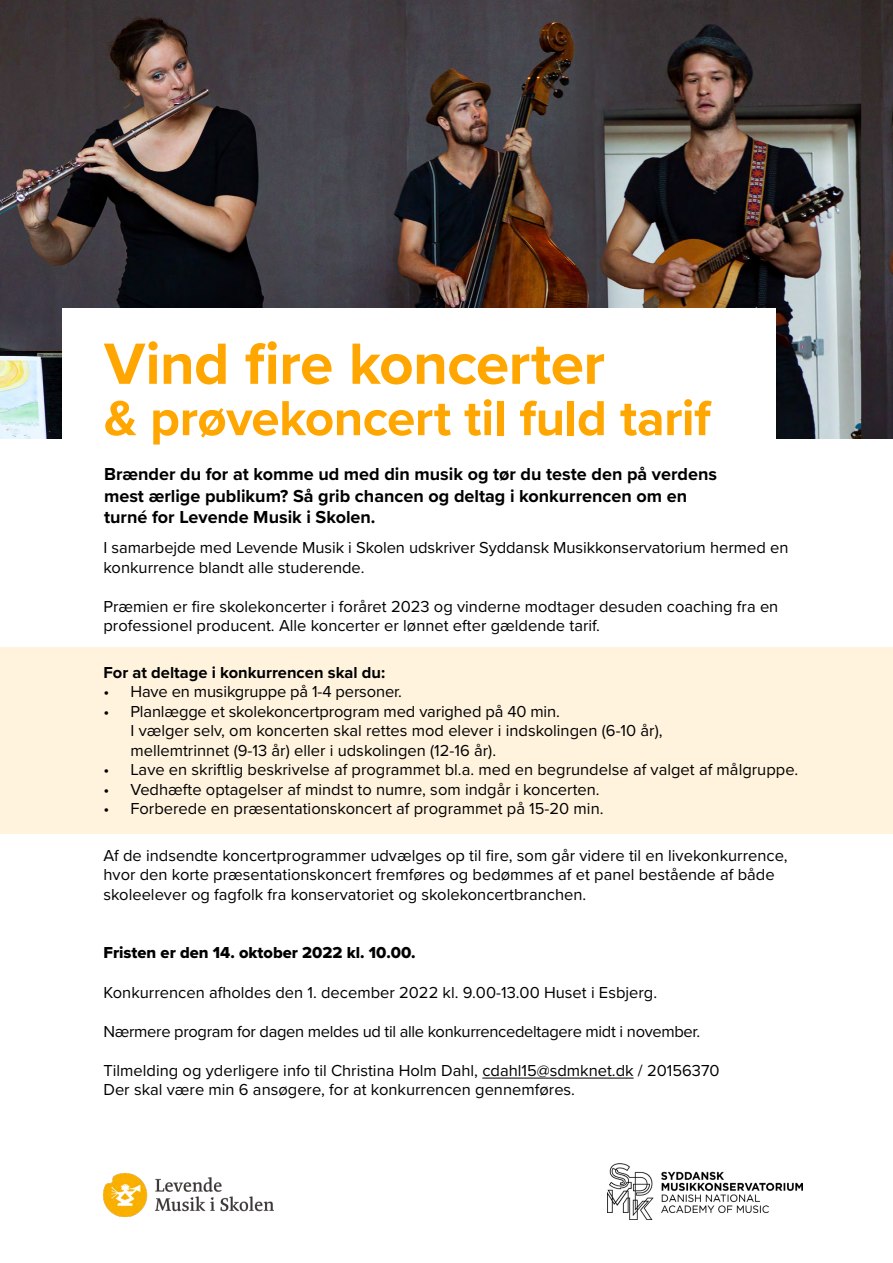
<style>
.page{position:relative;width:893px;height:1263px;background:#fff}
.page>*{position:absolute;margin:0;border:0;box-sizing:border-box;transform-origin:0 0}
.t1{font:700 60.3px "Proxima Nova";letter-spacing:-.01em;color:#ffa600}
.t2{font:700 51px "Proxima Nova";letter-spacing:-.01em;color:#ffa600}
.t3{font:700 18px/21.6px "Proxima Nova";color:#000}
.t4{font:16.5px/19.5px "Proxima Nova";color:#000}
.t5{font:16.5px "Proxima Nova";letter-spacing:-.02em;color:#000}
.t6{font:16.5px "Proxima Nova Extrabld";color:#000}
.t7{font:700 16.5px "Proxima Nova";color:#000}
</style>
<div class="page">
<img style="left:103px;top:1173px;width:171px;height:44px">
<div style="left:0;top:647px;width:893px;height:187px;background:#fff3de"></div>
<hr style="left:482px;top:1077px;width:152px;height:1px;background:#000">
<img style="left:0;top:0;width:893px;height:438px">
<div style="left:62px;top:308px;width:714px;height:158px;background:#fff"></div>
<img style="left:607px;top:1163px;width:195px;height:56px">
<h1 class="t1" style="left:104px;top:319px;width:502px">Vind fire koncerter</h1>
<h2 class="t2" style="left:104px;top:380px;width:608px">&amp; prøvekoncert til fuld tarif</h2>
<p class="t3" style="left:104px;top:463px;width:614px">Brænder du for at komme ud med din musik og tør du teste den på verdens mest ærlige publikum? Så grib chancen og deltag i konkurrencen om en turné for Levende Musik i Skolen.</p>
<p class="t4" style="left:103px;top:537px;width:687px">I samarbejde med Levende Musik i Skolen udskriver Syddansk Musikkonservatorium hermed en konkurrence blandt alle studerende.</p>
<p class="t4" style="left:103px;top:596px;width:676px">Præmien er fire skolekoncerter i foråret 2023 og vinderne modtager desuden coaching fra en professionel producent. Alle koncerter er lønnet efter gældende tarif.</p>
<p class="t7" style="left:103px;top:660px;width:283px">For at deltage i konkurrencen skal du:</p>
<p class="t4" style="left:103px;top:681px;width:300px">• Have en musikgruppe på 1-4 personer.</p>
<p class="t4" style="left:130px;top:701px;width:534px;text-indent:-27px">• Planlægge et skolekoncertprogram med varighed på 40 min.<br>I vælger selv, om koncerten skal rettes mod elever i indskolingen (6-10 år), mellemtrinnet (9-13 år) eller i udskolingen (12-16 år).</p>
<p class="t4" style="left:103px;top:759px;width:696px">• Lave en skriftlig beskrivelse af programmet bl.a. med en begrundelse af valget af målgruppe.</p>
<p class="t4" style="left:103px;top:779px;width:498px">• Vedhæfte optagelser af mindst to numre, som indgår i koncerten.</p>
<p class="t4" style="left:103px;top:798px;width:502px">• Forberede en præsentationskoncert af programmet på 15-20 min.</p>
<p class="t4" style="left:103px;top:845px;width:686px">Af de indsendte koncertprogrammer udvælges op til fire, som går videre til en livekonkurrence, hvor den korte præsentationskoncert fremføres og bedømmes af et panel bestående af både skoleelever og fagfolk fra konservatoriet og skolekoncertbranchen.</p>
<p class="t6" style="left:103px;top:941px;width:314px">Fristen er den 14. oktober 2022 kl. 10.00.</p>
<p class="t4" style="left:103px;top:981px;width:555px">Konkurrencen afholdes den 1. december 2022 kl. 9.00-13.00 Huset i Esbjerg.</p>
<p class="t5" style="left:103px;top:1019px;width:598px">Nærmere program for dagen meldes ud til alle konkurrencedeltagere midt i november.</p>
<p class="t4" style="left:103px;top:1059px;width:618px">Tilmelding og yderligere info til Christina Holm Dahl, cdahl15@sdmknet.dk / 20156370<br>Der skal være min 6 ansøgere, for at konkurrencen gennemføres.</p>
</div>
